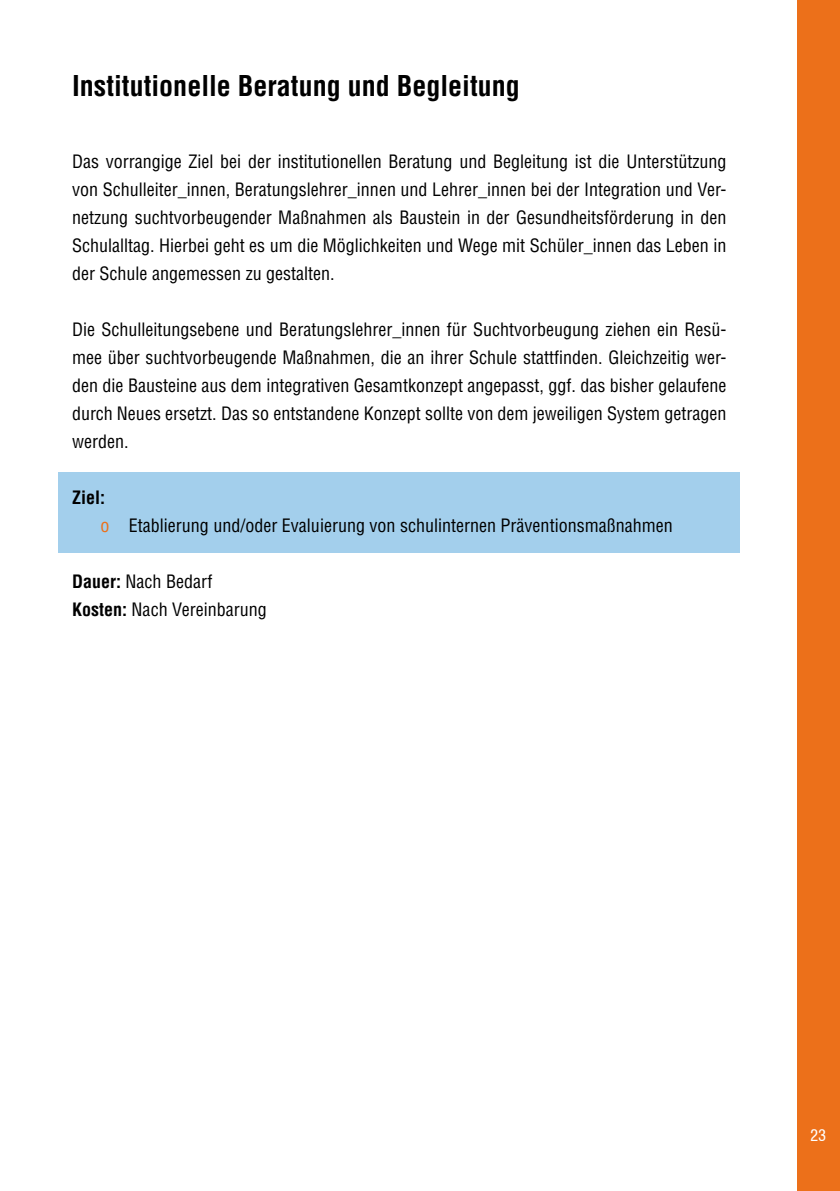
<style>
.page{position:relative;width:840px;height:1191px;background:#fff}
.page>*{position:absolute;margin:0;border:0;box-sizing:border-box;transform-origin:0 0}
.t1{font:700 condensed 28px "Helvetica";color:#000}
.t2{font:condensed 18px/28px "Helvetica";color:#000;text-align:justify}
.t3{font:100 condensed 18px "Helvetica";color:#fff}
.s1{font-weight:700}
.s2{color:#ec701a}
</style>
<div class="page">
<div style="left:59px;top:472px;width:680px;height:80px;background:#a3cfec"></div>
<div style="left:797px;top:0;width:42px;height:1191px;background:#ec701a"></div>
<h1 class="t1" style="left:72px;top:68px;width:449px">Institutionelle Beratung und Begleitung</h1>
<p class="t2" style="left:72px;top:147px;width:655px">Das vorrangige Ziel bei der institutionellen Beratung und Begleitung ist die Unterstützung von Schulleiter_innen, Beratungslehrer_innen und Lehrer_innen bei der Integration und Ver&shy;netzung suchtvorbeugender Maßnahmen als Baustein in der Gesundheitsförderung in den Schulalltag. Hierbei geht es um die Möglichkeiten und Wege mit Schüler_innen das Leben in der Schule angemessen zu gestalten.</p>
<p class="t2" style="left:72px;top:315px;width:655px">Die Schulleitungsebene und Beratungslehrer_innen für Suchtvorbeugung ziehen ein Resü&shy;mee über suchtvorbeugende Maßnahmen, die an ihrer Schule stattfinden. Gleichzeitig wer&shy;den die Bausteine aus dem integrativen Gesamtkonzept angepasst, ggf. das bisher gelaufene durch Neues ersetzt. Das so entstandene Konzept sollte von dem jeweiligen System getragen werden.</p>
<p class="t2" style="left:100px;top:483px;width:573px;text-indent:-28px"><span class="s1">Ziel:<br></span><span class="s2">o</span> Etablierung und/oder Evaluierung von schulinternen Präventionsmaßnahmen</p>
<p class="t2" style="left:72px;top:567px;width:196px"><span class="s1">Dauer:</span> Nach Bedarf<br><span class="s1">Kosten:</span> Nach Vereinbarung</p>
<p class="t3" style="left:809px;top:1127px;width:18px">23</p>
</div>
